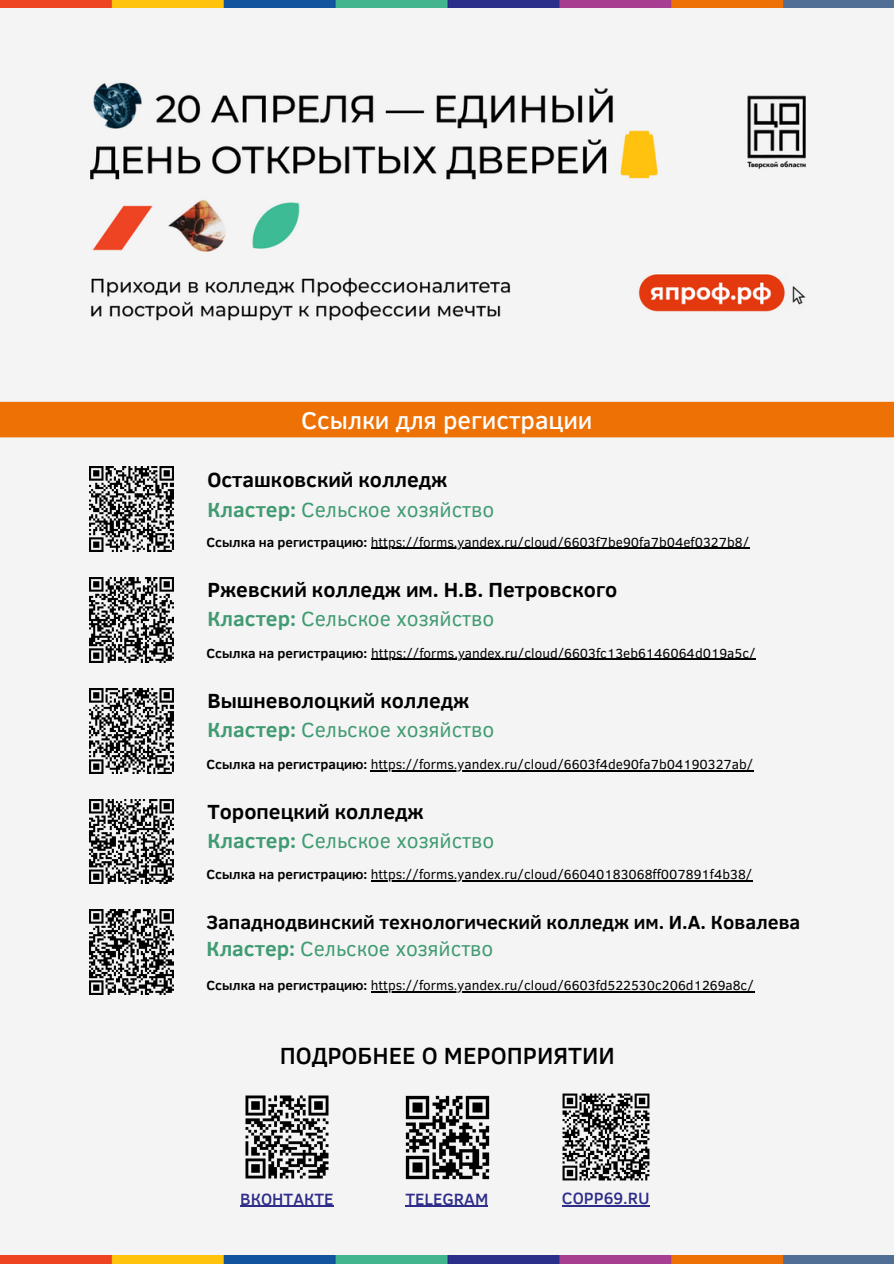
<style>
.page{position:relative;width:894px;height:1264px;background:#fff}
.page>*{position:absolute;margin:0;border:0;box-sizing:border-box;transform-origin:0 0}
.t1{font:500 24.9px "Clear Sans";color:#fff}
.t2{font:500 24px "Clear Sans";color:#000}
.t3{font:700 21px/29.2px "Clear Sans";color:#000}
.t4{font:21px "Clear Sans";color:#409b72}
.t5{font:700 19.5px "Clear Sans";color:#000}
.t6{font:500 16.8px "Clear Sans";color:#2e2d89}
.t7{font:13.5px "Clear Sans";color:#000}
.s1{color:#409b72}
.s2{font-weight:400;color:#409b72}
.s3{font-weight:700}
</style>
<div class="page">
<div style="left:0;top:0;width:893px;height:1263px;background:#f4f4f4"></div>
<img style="left:90px;top:82px;width:715px;height:239px">
<img style="left:1px;top:0;width:892px;height:8px">
<img style="left:1px;top:1255px;width:892px;height:8px">
<div style="left:0;top:402px;width:893px;height:35px;background:#ee7105"></div>
<img style="left:89px;top:466px;width:85px;height:85px">
<img style="left:89px;top:577px;width:85px;height:85px">
<img style="left:89px;top:688px;width:85px;height:85px">
<img style="left:89px;top:799px;width:85px;height:84px">
<img style="left:89px;top:909px;width:85px;height:85px">
<hr style="left:370px;top:547px;width:379px;height:2px;background:#000">
<hr style="left:371px;top:658px;width:384px;height:2px;background:#000">
<hr style="left:370px;top:770px;width:383px;height:1px;background:#000">
<hr style="left:370px;top:880px;width:382px;height:1px;background:#000">
<hr style="left:370px;top:991px;width:384px;height:1px;background:#000">
<img style="left:562px;top:1093px;width:88px;height:88px">
<img style="left:245px;top:1095px;width:84px;height:84px">
<img style="left:405px;top:1095px;width:85px;height:85px">
<hr style="left:240px;top:1205px;width:93px;height:1px;background:#2e2d89">
<hr style="left:405px;top:1205px;width:83px;height:1px;background:#2e2d89">
<hr style="left:561px;top:1205px;width:88px;height:1px;background:#2e2d89">
<h1 class="t1" style="left:301px;top:402px;width:293px">Ссылки для регистрации</h1>
<h3 class="t3" style="left:207px;top:464px;width:288px">Осташковский колледж<br><span class="s1">Кластер:</span> <span class="s2">Сельское хозяйство</span></h3>
<p class="t7" style="left:206px;top:532px;width:544px"><span class="s3">Ссылка на регистрацию:</span> https://forms.yandex.ru/cloud/6603f7be90fa7b04ef0327b8/</p>
<h3 class="t3" style="left:207px;top:574px;width:411px">Ржевский колледж им. Н.В. Петровского<br><span class="s1">Кластер:</span> <span class="s2">Сельское хозяйство</span></h3>
<p class="t7" style="left:206px;top:643px;width:550px"><span class="s3">Ссылка на регистрацию:</span> https://forms.yandex.ru/cloud/6603fc13eb6146064d019a5c/</p>
<h3 class="t3" style="left:207px;top:685px;width:288px">Вышневолоцкий колледж<br><span class="s1">Кластер:</span> <span class="s2">Сельское хозяйство</span></h3>
<p class="t7" style="left:206px;top:754px;width:548px"><span class="s3">Ссылка на регистрацию:</span> https://forms.yandex.ru/cloud/6603f4de90fa7b04190327ab/</p>
<h3 class="t3" style="left:207px;top:795px;width:288px">Торопецкий колледж<br><span class="s1">Кластер:</span> <span class="s2">Сельское хозяйство</span></h3>
<p class="t7" style="left:206px;top:864px;width:547px"><span class="s3">Ссылка на регистрацию:</span> https://forms.yandex.ru/cloud/66040183068ff007891f4b38/</p>
<h3 class="t5" style="left:206px;top:908px;width:595px">Западнодвинский технологический колледж им. И.А. Ковалева</h3>
<h3 class="t4" style="left:206px;top:933px;width:288px"><span class="s3">Кластер:</span> Сельское хозяйство</h3>
<p class="t7" style="left:206px;top:975px;width:548px"><span class="s3">Ссылка на регистрацию:</span> https://forms.yandex.ru/cloud/6603fd522530c206d1269a8c/</p>
<h2 class="t2" style="left:279px;top:1038px;width:337px">ПОДРОБНЕЕ О МЕРОПРИЯТИИ</h2>
<p class="t6" style="left:240px;top:1186px;width:95px">ВКОНТАКТЕ</p>
<p class="t6" style="left:405px;top:1186px;width:84px">TELEGRAM</p>
<p class="t6" style="left:561px;top:1186px;width:89px">COPP69.RU</p>
</div>
